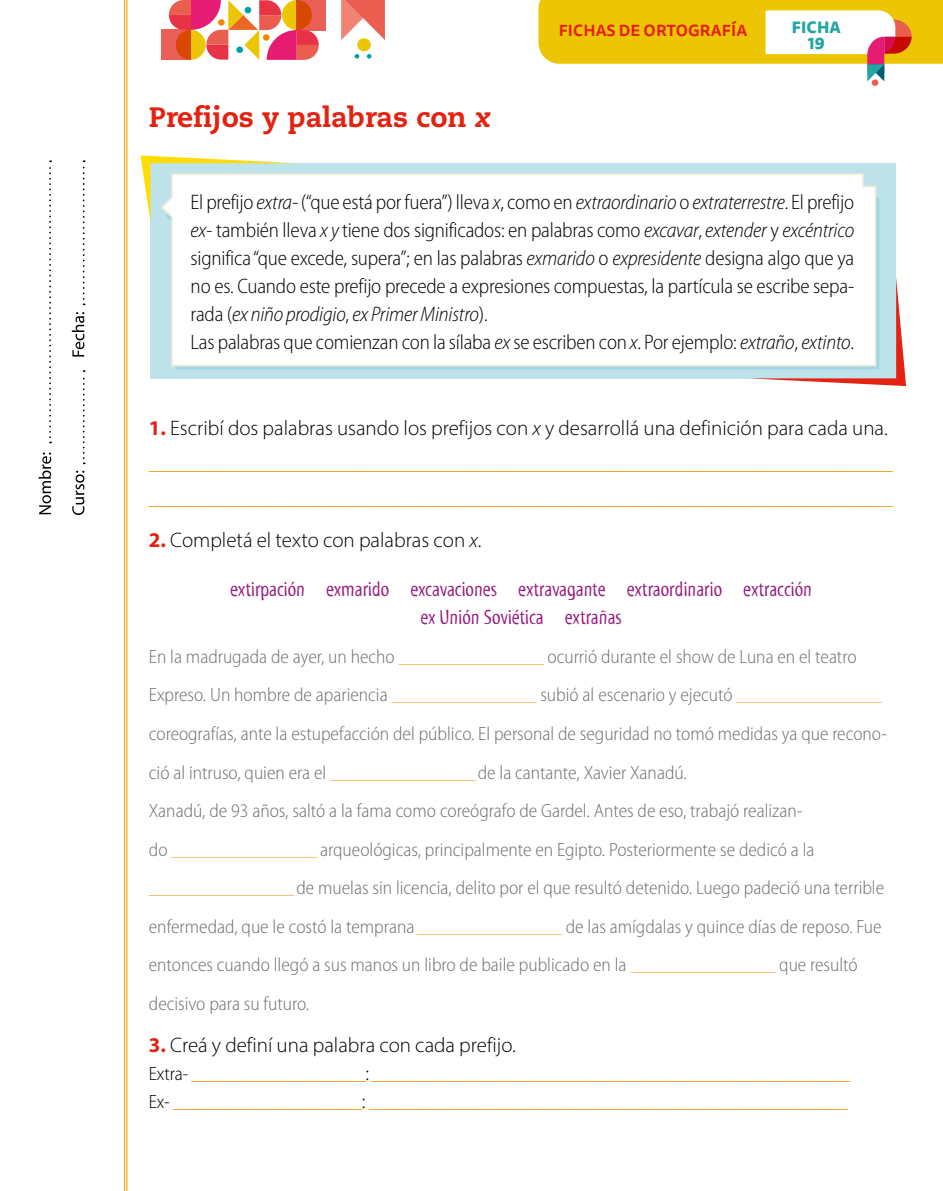
<style>
.page{position:relative;width:943px;height:1191px;background:#fff}
.page>*{position:absolute;margin:0;border:0;box-sizing:border-box;transform-origin:0 0}
.Titulo_Fichas{font:800 28px "Caecilia LT Std";color:#e42212}
.Teoria_Fichas{font:300 semi-condensed 21px/28px "Myriad Pro";letter-spacing:-.01em;color:#000;text-align:justify}
.Consigna_123{font:300 21px "Myriad Pro";color:#000}
.t1{font:21px "Myriad Std Tilt";color:#961a80}
.t2{font:300 semi-condensed 19.25px/38.5px "Myriad Pro";color:#6e6e6e}
.t3{font:800 15.92px/15.6px "Tisa Sans Pro";letter-spacing:.01em;color:#22a5a3;text-align:center}
.Consigna_123-2{font:300 semi-condensed 15.75px "Myriad Pro";color:#f39100}
.Teoria_Fichas-2{font:300 semi-condensed 15.75px "Myriad Pro";color:#f39100}
.t4{font:700 15.75px "Tisa Sans Pro";letter-spacing:.01em;color:#e42212}
.s1{font-style:italic}
.s2{font-weight:700;color:#e42212}
.s3{font-size:15.75px;color:#f8b45b}
.s4{font-size:19.25px;color:#000}
.s5{font-stretch:normal;font-size:21px;color:#000}
</style>
<div class="page">
<div style="left:871px;top:79px;width:7px;height:7px;background:#eb5d4f;border-radius:50%"></div>
<svg style="left:538px;top:0;width:405px;height:81px"></svg>
<hr style="left:124px;top:0;width:1px;height:1191px;background:#f7a500">
<hr style="left:126px;top:0;width:1px;height:1191px;background:#f7a500">
<div style="left:150px;top:163px;width:746px;height:215px;background:#bde2ea"></div>
<svg style="left:140px;top:155px;width:157px;height:67px"></svg>
<div style="left:159px;top:172px;width:718px;height:195px;background:#fff"></div>
<svg style="left:749px;top:277px;width:157px;height:109px"></svg>
<div style="left:161px;top:30px;width:30px;height:30px;background:#eb5e56"></div>
<div style="left:296px;top:0;width:30px;height:30px;background:#eb5e56"></div>
<svg style="left:169px;top:0;width:150px;height:60px"></svg>
<div style="left:263px;top:34px;width:6px;height:7px;background:#f08700;border-radius:50%"></div>
<div style="left:236px;top:47px;width:7px;height:6px;background:#00a1a3;border-radius:50%"></div>
<svg style="left:341px;top:0;width:44px;height:40px"></svg>
<div style="left:357px;top:38px;width:14px;height:13px;background:#ecc504;border-radius:50%"></div>
<svg style="left:367px;top:54px;width:4px;height:5px"></svg>
<svg style="left:354px;top:54px;width:5px;height:5px"></svg>
<svg style="left:39px;top:452px;width:12px;height:62px"></svg>
<svg style="left:72px;top:471px;width:12px;height:44px"></svg>
<svg style="left:72px;top:312px;width:12px;height:44px"></svg>
<svg style="left:49px;top:160px;width:2px;height:283px"></svg>
<svg style="left:83px;top:370px;width:2px;height:94px"></svg>
<svg style="left:83px;top:160px;width:2px;height:145px"></svg>
<p class="Titulo_Fichas" style="left:149px;top:100px;width:343px">Prefijos y palabras con <span class="s1">x</span></p>
<p class="t4" style="left:559px;top:19px;width:190px">FICHAS DE ORTOGRAFÍA</p>
<p class="t3" style="left:791px;top:20px;width:51px">FICHA<br>19</p>
<p class="Teoria_Fichas" style="left:191px;top:188px;width:665px">El prefijo <span class="s1">extra-</span> (“que está por fuera”) lleva <span class="s1">x</span>, como en <span class="s1">extraordinario</span> o <span class="s1">extraterrestre</span>. El prefijo <span class="s1">ex-</span> también lleva <span class="s1">x y</span> tiene dos significados: en palabras como <span class="s1">excavar</span>, <span class="s1">extender</span> y <span class="s1">excéntrico </span>significa “que excede, supera”; en las palabras <span class="s1">exmarido</span> o <span class="s1">expresidente</span> designa algo que ya no es. Cuando este prefijo precede a expresiones compuestas, la partícula se escribe sepa&shy;rada (<span class="s1">ex niño prodigio</span>, <span class="s1">ex Primer Ministro</span>).</p>
<p class="Teoria_Fichas" style="left:191px;top:328px;width:665px">Las palabras que comienzan con la sílaba <span class="s1">ex</span> se escriben con <span class="s1">x</span>. Por ejemplo: <span class="s1">extraño</span>, <span class="s1">extinto</span>.</p>
<p class="Consigna_123" style="left:149px;top:416px;width:740px"><span class="s2">1.</span> Escribí dos palabras usando los prefijos con <span class="s1">x</span> y desarrollá una definición para cada una.</p>
<p class="Consigna_123-2" style="left:149px;top:456px;width:745px">_______________________________________________________________________________________________________</p>
<p class="Consigna_123-2" style="left:149px;top:491px;width:745px">_______________________________________________________________________________________________________</p>
<p class="Consigna_123" style="left:149px;top:528px;width:334px"><span class="s2">2.</span> Completá el texto con palabras con <span class="s1">x</span>.</p>
<p class="t1" style="left:230px;top:578px;width:583px">extirpación exmarido excavaciones extravagante extraordinario extracción</p>
<p class="t1" style="left:420px;top:606px;width:203px">ex Unión Soviética extrañas</p>
<p class="t2" style="left:149px;top:637px;width:739px">En la madrugada de ayer, un hecho <span class="s3">____________________</span> ocurrió durante el show de Luna en el teatro Expreso. Un hombre de apariencia <span class="s3">____________________</span> subió al escenario y ejecutó <span class="s3">____________________ </span>coreografías, ante la estupefacción del público. El personal de seguridad no tomó medidas ya que recono&shy;ció al intruso, quien era el <span class="s3">____________________</span> de la cantante, Xavier Xanadú.</p>
<p class="t2" style="left:149px;top:791px;width:736px">Xanadú, de 93 años, saltó a la fama como coreógrafo de Gardel. Antes de eso, trabajó realizan-<br>do <span class="s3">____________________</span> arqueológicas, principalmente en Egipto. Posteriormente se dedicó a la <span class="s3">____________________</span> de muelas sin licencia, delito por el que resultó detenido. Luego padeció una terrible enfermedad, que le costó la temprana <span class="s3">____________________</span> de las amígdalas y quince días de reposo. Fue entonces cuando llegó a sus manos un libro de baile publicado en la <span class="s3">____________________</span> que resultó decisivo para su futuro.</p>
<p class="Consigna_123" style="left:149px;top:1032px;width:368px"><span class="s2">3.</span> Creá y definí una palabra con cada prefijo.</p>
<p class="Teoria_Fichas-2" style="left:149px;top:1065px;width:703px"><span class="s4">Extra-</span> ________________________<span class="s5">:</span> __________________________________________________________________</p>
<p class="Teoria_Fichas-2" style="left:149px;top:1093px;width:700px"><span class="s4">Ex-</span> __________________________<span class="s5">:</span> __________________________________________________________________</p>
</div>
